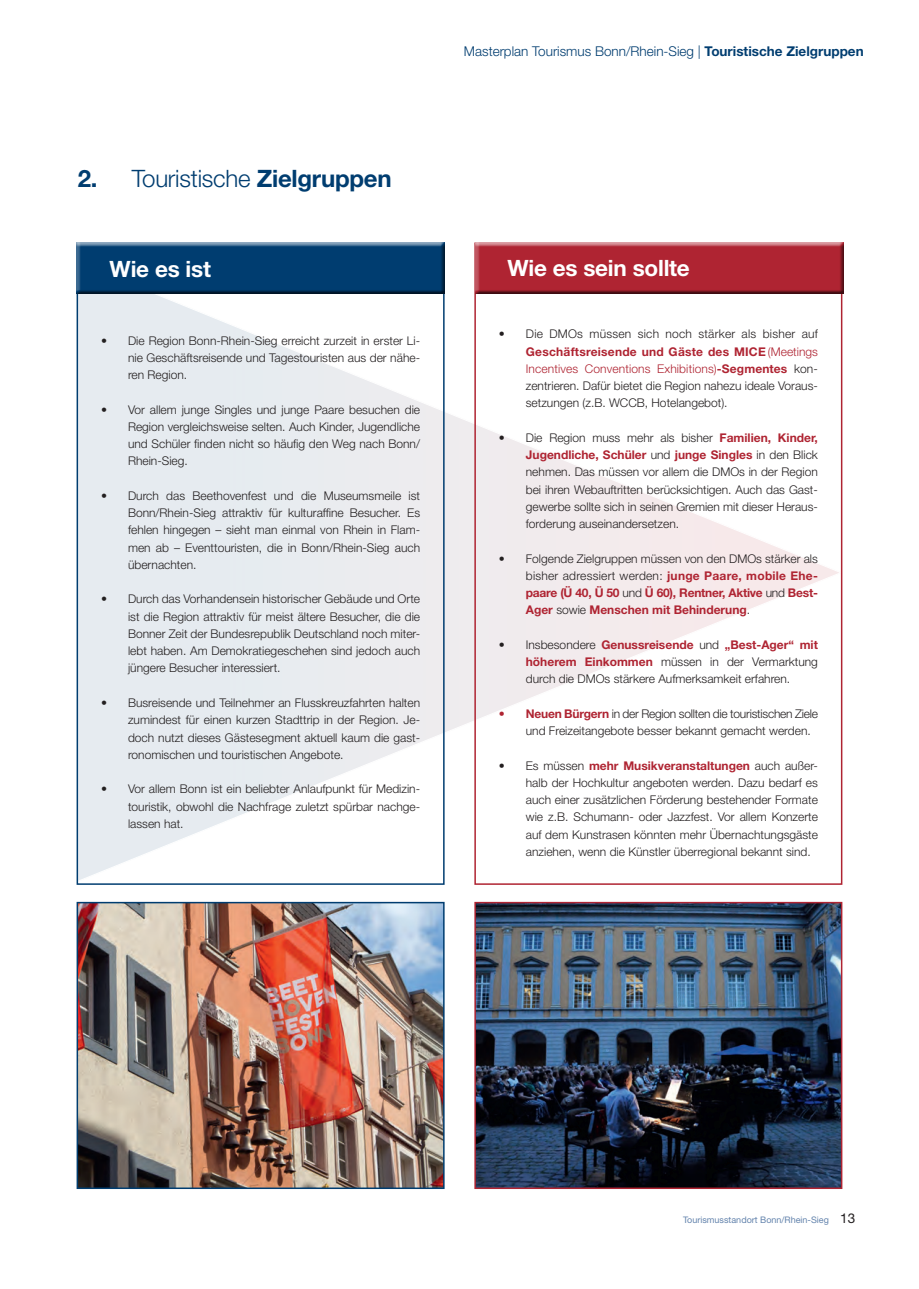
<style>
.page{position:relative;width:919px;height:1289px;background:#fff}
.page>*{position:absolute;margin:0;border:0;box-sizing:border-box;transform-origin:0 0}
.t1{font:700 24px "Helvetica Neue LT Pro";letter-spacing:-.01em;color:#003d70}
.t2{font:700 22.5px "Helvetica Neue LT Pro";letter-spacing:-.01em;color:#fff}
.t3{font:300 13.5px "Helvetica Neue LT Pro";color:#003d70}
.t4{font:300 12px/17.2px "Helvetica Neue LT Pro";color:#231f20;text-align:justify}
.t5{font:700 12px/17.2px "Helvetica Neue LT Pro";color:#af2432;text-align:justify}
.t6{font:9px "Helvetica Neue";color:#6484ad}
.s1{font-weight:300}
.s2{font-weight:700}
.s3{font-weight:700;color:#af2432}
.s4{color:#af2432}
.s5{font-weight:300;color:#231f20}
.s6{font-size:13.5px;color:#231f20}
</style>
<div class="page">
<svg style="left:80px;top:294px;width:759px;height:588px"></svg>
<div style="left:76px;top:242px;width:371px;height:52px;background:#231f20;opacity:.75"></div>
<div style="left:475px;top:242px;width:370px;height:52px;background:#231f20;opacity:.75"></div>
<img style="left:80px;top:904px;width:361px;height:281px">
<div style="left:77px;top:901px;width:367px;height:287px;border:2px solid #003d70"></div>
<img style="left:477px;top:904px;width:362px;height:281px">
<div style="left:474px;top:901px;width:368px;height:287px;border:2px solid #af2432"></div>
<h1 class="t1" style="left:78px;top:163px;width:315px">2. <span class="s1">Touristische</span> Zielgruppen</h1>
<p class="t3" style="left:464px;top:43px;width:401px">Masterplan Tourismus Bonn/Rhein-Sieg | <span class="s2">Touristische Zielgruppen</span></p>
<h2 class="t2" style="left:110px;top:254px;width:103px">Wie es ist</h2>
<h2 class="t2" style="left:507px;top:253px;width:184px">Wie es sein sollte</h2>
<p class="t4" style="left:128px;top:331px;width:293px;text-indent:-27px">• Die Region Bonn-Rhein-Sieg erreicht zurzeit in erster Li&shy;nie Geschäftsreisende und Tagestouristen aus der nähe&shy;ren Region.</p>
<p class="t4" style="left:128px;top:400px;width:293px;text-indent:-27px">• Vor allem junge Singles und junge Paare besuchen die Region vergleichsweise selten. Auch Kinder, Jugendliche und Schüler finden nicht so häufig den Weg nach Bonn/ Rhein-Sieg.</p>
<p class="t4" style="left:128px;top:487px;width:293px;text-indent:-27px">• Durch das Beethovenfest und die Museumsmeile ist Bonn/Rhein-Sieg attraktiv für kulturaffine Besucher. Es fehlen hingegen – sieht man einmal von Rhein in Flam&shy;men ab – Eventtouristen, die in Bonn/Rhein-Sieg auch übernachten.</p>
<p class="t4" style="left:128px;top:590px;width:293px;text-indent:-27px">• Durch das Vorhandensein historischer Gebäude und Orte ist die Region attraktiv für meist ältere Besucher, die die Bonner Zeit der Bundesrepublik Deutschland noch miter&shy;lebt haben. Am Demokratiegeschehen sind jedoch auch jüngere Besucher interessiert.</p>
<p class="t4" style="left:128px;top:694px;width:293px;text-indent:-27px">• Busreisende und Teilnehmer an Flusskreuzfahrten halten zumindest für einen kurzen Stadttrip in der Region. Je&shy;doch nutzt dieses Gästesegment aktuell kaum die gast&shy;ronomischen und touristischen Angebote.</p>
<p class="t4" style="left:128px;top:780px;width:293px;text-indent:-27px">• Vor allem Bonn ist ein beliebter Anlaufpunkt für Medizin&shy;touristik, obwohl die Nachfrage zuletzt spürbar nachge&shy;lassen hat.</p>
<p class="t4" style="left:526px;top:325px;width:293px;text-indent:-27px">• Die DMOs müssen sich noch stärker als bisher auf <span class="s3">Geschäftsreisende und Gäste des MICE</span><span class="s4">(Meetings Incentives Conventions Exhibitions)</span><span class="s3">-Segmentes</span> kon&shy;zentrieren. Dafür bietet die Region nahezu ideale Voraus&shy;setzungen (z.B. WCCB, Hotelangebot).</p>
<p class="t4" style="left:526px;top:428px;width:293px;text-indent:-27px">• Die Region muss mehr als bisher <span class="s3">Familien, Kinder, Jugendliche, Schüler</span> und <span class="s3">junge Singles</span> in den Blick nehmen. Das müssen vor allem die DMOs in der Region bei ihren Webauftritten berücksichtigen. Auch das Gast&shy;gewerbe sollte sich in seinen Gremien mit dieser Heraus&shy;forderung auseinandersetzen.</p>
<p class="t5" style="left:526px;top:549px;width:293px;text-indent:-27px"><span class="s5">• Folgende Zielgruppen müssen von den DMOs stärker als bisher adressiert werden:</span> junge Paare, mobile Ehe&shy;paare (Ü 40, Ü 50 <span class="s5">und</span> Ü 60), Rentner, Aktive <span class="s5">und</span> Best-Ager <span class="s5">sowie</span> Menschen mit Behinderung<span class="s5">.</span></p>
<p class="t4" style="left:526px;top:635px;width:293px;text-indent:-27px">• Insbesondere <span class="s3">Genussreisende</span> und <span class="s3">„Best-Ager“ mit höherem Einkommen</span> müssen in der Vermarktung durch die DMOs stärkere Aufmerksamkeit erfahren.</p>
<p class="t4" style="left:526px;top:704px;width:293px;text-indent:-27px"><span class="s3">• Neuen Bürgern</span> in der Region sollten die touristischen Ziele und Freizeitangebote besser bekannt gemacht werden.</p>
<p class="t4" style="left:526px;top:756px;width:293px;text-indent:-27px">• Es müssen <span class="s3">mehr Musikveranstaltungen</span> auch außer&shy;halb der Hochkultur angeboten werden. Dazu bedarf es auch einer zusätzlichen Förderung bestehender Formate wie z.B. Schumann- oder Jazzfest. Vor allem Konzerte auf dem Kunstrasen könnten mehr Übernachtungsgäste anziehen, wenn die Künstler überregional bekannt sind.</p>
<p class="t6" style="left:683px;top:1214px;width:173px">Tourismusstandort Bonn/Rhein-Sieg <span class="s6">13</span></p>
</div>
